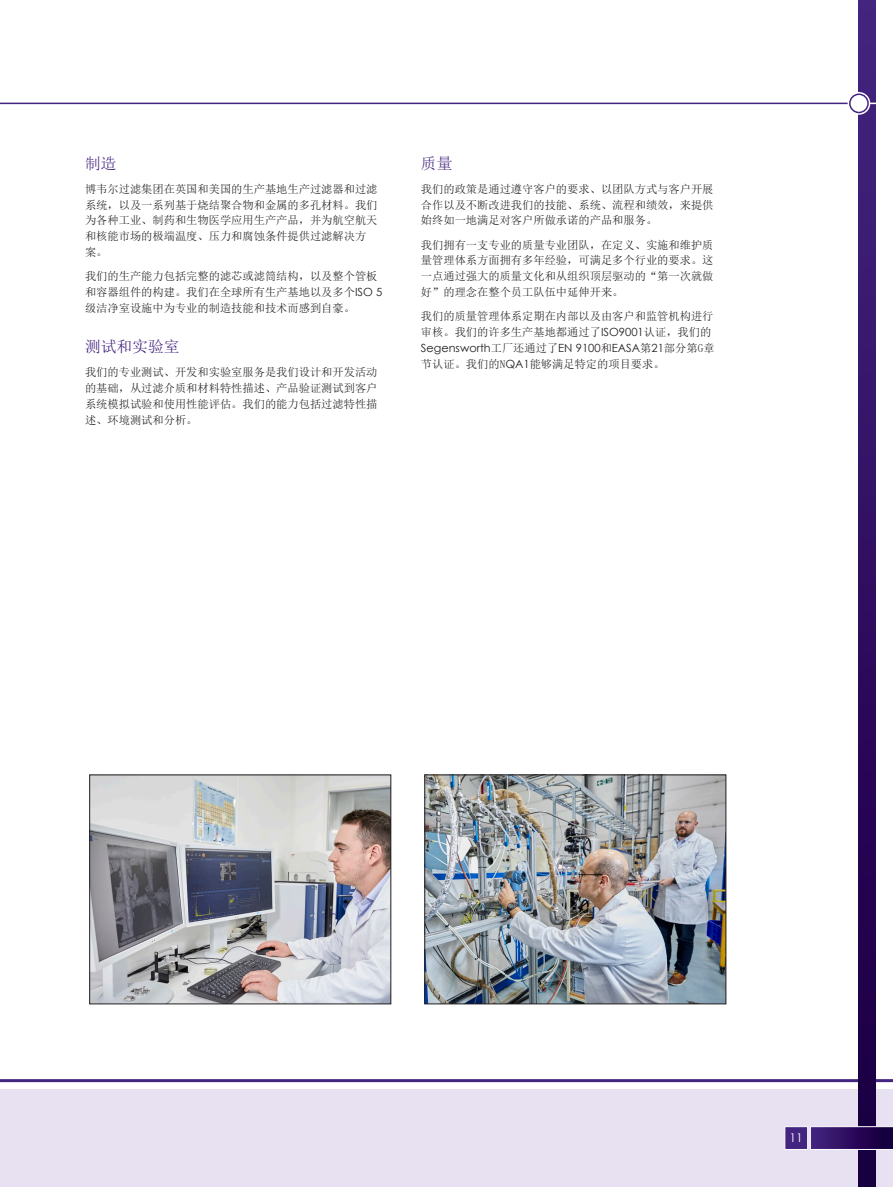
<style>
.page{position:relative;width:893px;height:1187px;background:#fff}
.page>*{position:absolute;margin:0;border:0;box-sizing:border-box;transform-origin:0 0}
.Sub_Header{font:15.75px "Sim Sun";color:#432480}
.t1{font:12px "Century Gothic";color:#fff}
.Body_Text{font:11.25px/15.8px "Sim Sun";color:#231f20}
.s1{font-family:"Century Gothic"}
</style>
<div class="page">
<div style="left:0;top:1089px;width:893px;height:97px;background:#e8e1f1"></div>
<hr style="left:0;top:1078px;width:893px;height:3px;background:#432480">
<div style="left:859px;top:0;width:17px;height:1186px;background:linear-gradient(to bottom,#452580,#180040)"></div>
<svg style="left:784px;top:1125px;width:109px;height:25px;background:#4f357a"></svg>
<hr style="left:0;top:103px;width:862px;height:1px;background:#432480">
<svg style="left:848px;top:92px;width:22px;height:23px"></svg>
<div style="left:850px;top:94px;width:18px;height:18px;background:#fff;border-radius:50%"></div>
<div style="left:849px;top:93px;width:20px;height:20px;border:2px solid #432480;border-radius:50%"></div>
<img style="left:426px;top:776px;width:298px;height:226px">
<div style="left:424px;top:774px;width:302px;height:230px;border:1px solid #231f20"></div>
<img style="left:91px;top:776px;width:298px;height:226px">
<div style="left:89px;top:774px;width:302px;height:230px;border:1px solid #231f20"></div>
<p class="Sub_Header" style="left:85px;top:155px;width:33px">制造</p>
<p class="Body_Text" style="left:85px;top:181px;width:294px">博韦尔过滤集团在英国和美国的生产基地生产过滤器和过滤系统，以及一系列基于烧结聚合物和金属的多孔材料。我们为各种工业、制药和生物医学应用生产产品，并为航空航天和核能市场的极端温度、压力和腐蚀条件提供过滤解决方案。</p>
<p class="Body_Text" style="left:85px;top:268px;width:299px">我们的生产能力包括完整的滤芯或滤筒结构，以及整个管板和容器组件的构建。我们在全球所有生产基地以及多个<span class="s1">ISO 5</span>级洁净室设施中为专业的制造技能和技术而感到自豪。</p>
<p class="Sub_Header" style="left:85px;top:338px;width:96px">测试和实验室</p>
<p class="Body_Text" style="left:85px;top:364px;width:294px;text-align:justify">我们的专业测试、开发和实验室服务是我们设计和开发活动的基础，从过滤介质和材料特性描述、产品验证测试到客户系统模拟试验和使用性能评估。我们的能力包括过滤特性描述、环境测试和分析。</p>
<p class="Sub_Header" style="left:421px;top:155px;width:33px">质量</p>
<p class="Body_Text" style="left:421px;top:181px;width:294px;text-align:justify">我们的政策是通过遵守客户的要求、以团队方式与客户开展合作以及不断改进我们的技能、系统、流程和绩效，来提供始终如一地满足对客户所做承诺的产品和服务。</p>
<p class="Body_Text" style="left:421px;top:237px;width:294px;text-align:justify">我们拥有一支专业的质量专业团队，在定义、实施和维护质量管理体系方面拥有多年经验，可满足多个行业的要求。这一点通过强大的质量文化和从组织顶层驱动的“第一次就做好”的理念在整个员工队伍中延伸开来。</p>
<p class="Body_Text" style="left:421px;top:308px;width:295px">我们的质量管理体系定期在内部以及由客户和监管机构进行审核。我们的许多生产基地都通过了<span class="s1">ISO9001</span>认证，我们的<span class="s1">Segensworth</span>工厂还通过了<span class="s1">EN 9100</span>和<span class="s1">EASA</span>第<span class="s1">21</span>部分第G章节认证。我们的N<span class="s1">QA1</span>能够满足特定的项目要求。</p>
<p class="t1" style="left:790px;top:1129px;width:15px">11</p>
</div>
